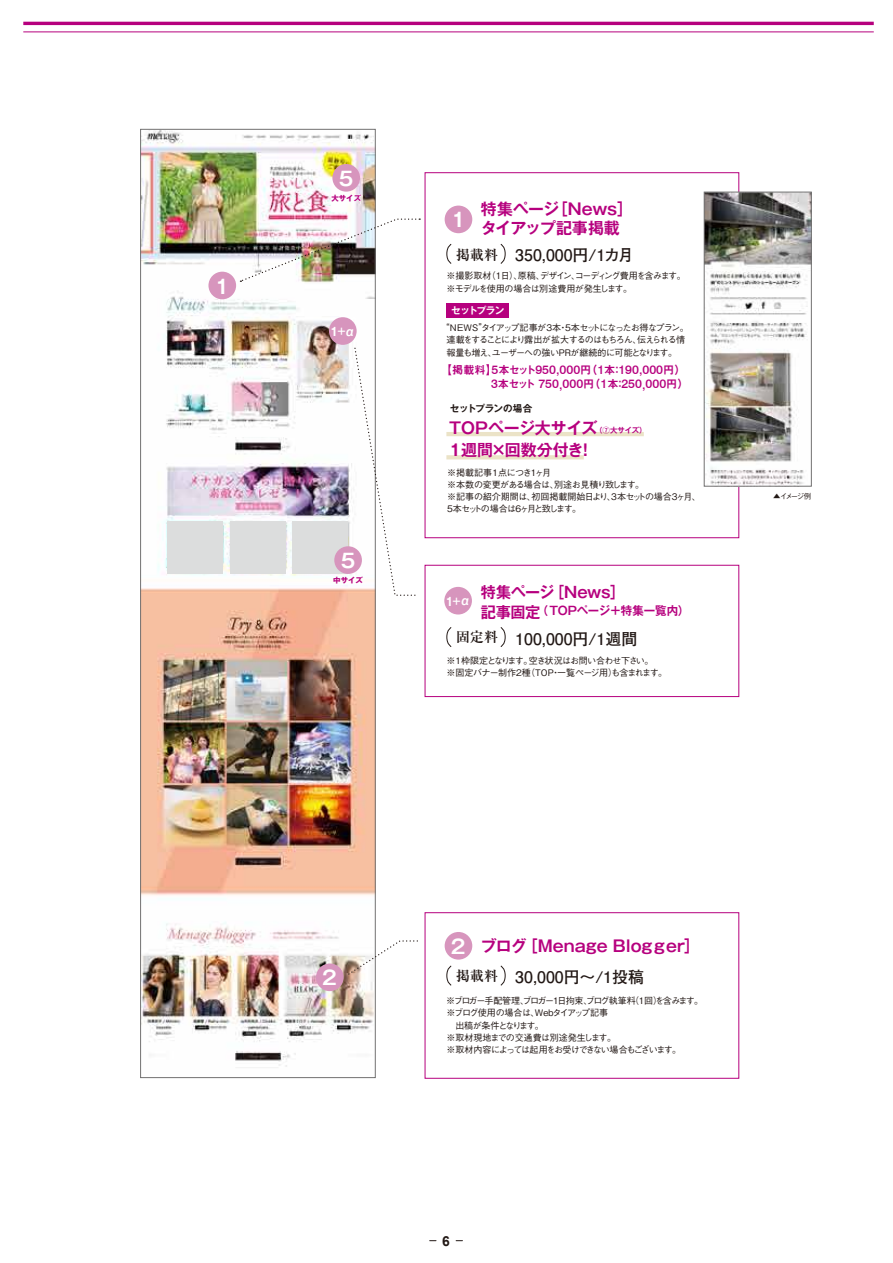
<style>
.page{position:relative;width:893px;height:1263px;background:#fff}
.page>*{position:absolute;margin:0;border:0;box-sizing:border-box;transform-origin:0 0}
.t1{font:700 19.35px "Gothic MB101 Pro De";color:#fff}
.t2{font:700 15.9px/19.2px "Gothic MB101 Pro De";letter-spacing:-.005em;color:#b6007e}
.t3{font:700 15.9px "Futo Go B101 Pro";color:#221815}
.t4{font:700 15.45px "Gothic MB101 Pro De";letter-spacing:-.025em;color:#b6007e}
.t5{font:700 13.8px "Arial";color:#221815}
.t6{font:500 12.45px "Swiss 721 BT";color:#b6007e}
.t7{font:700 11.7px "Gothic MB101 Pro De";letter-spacing:-.01em;color:#b6007e}
.t8{font:700 11.55px "Gothic MB101 Pro De";color:#fff}
.t9{font:11.1px "Midashi Go Pr 5 MB31";letter-spacing:-.065em;color:#b6007e}
.t10{font:700 9.6px "Gothic MB101 Pro De";letter-spacing:-.035em;color:#221815}
.t11{font:700 9.6px "Gothic MB101 Pro De";letter-spacing:-.075em;color:#fff}
.t12{font:500 9px/12.1px "Gothic BBB Pro";letter-spacing:-.085em;color:#221815}
.t13{font:500 9px/12.1px "Gothic BBB Pro";letter-spacing:-.105em;color:#221815}
.t14{font:500 9px/12.1px "Gothic BBB Pro";letter-spacing:-.065em;color:#221815}
.t15{font:700 7.5px "Gothic MB101 Pro";color:#b6007e}
.t16{font:700 7.5px "Gothic MB101 Pro De";letter-spacing:-.005em;color:#b6007e}
.t17{font:500 7.5px "Gothic BBB Pro";letter-spacing:-.225em;color:#221815}
.s1{font-size:9.6px}
.s2{font-family:"Ryumin Pro";font-size:13.8px}
.s3{font-family:"Swiss 721 BT";font-weight:500;font-size:12.45px}
.s4{font-family:"Midashi Go Pr 5 MB31";font-weight:400;font-size:11.1px}
.s5{font-size:15.45px}
.s6{font-size:19.35px;color:#fff}
</style>
<div class="page">
<hr style="left:446px;top:455px;width:138px;height:4px;background:#ebe3c7">
<img style="left:142px;top:131px;width:232px;height:937px">
<div style="left:446px;top:303px;width:63px;height:15px;background:#b6007e"></div>
<svg style="left:446px;top:244px;width:6px;height:20px"></svg>
<svg style="left:500px;top:244px;width:6px;height:20px"></svg>
<div style="left:445px;top:206px;width:27px;height:27px;background:#d795bd;border-radius:50%"></div>
<div style="left:425px;top:565px;width:314px;height:132px;border:1px solid #b6007e"></div>
<svg style="left:446px;top:627px;width:6px;height:20px"></svg>
<svg style="left:500px;top:627px;width:6px;height:20px"></svg>
<div style="left:444px;top:587px;width:28px;height:27px;background:#d795bd;border-radius:50%"></div>
<img style="left:240px;top:218px;width:180px;height:64px">
<div style="left:208px;top:272px;width:28px;height:27px;background:#d795bd;border-radius:50%"></div>
<svg style="left:353px;top:344px;width:63px;height:252px"></svg>
<div style="left:329px;top:317px;width:28px;height:28px;background:#d795bd;border-radius:50%"></div>
<div style="left:425px;top:912px;width:314px;height:166px;border:1px solid #b6007e"></div>
<div style="left:445px;top:932px;width:27px;height:27px;background:#d795bd;border-radius:50%"></div>
<svg style="left:446px;top:965px;width:6px;height:21px"></svg>
<svg style="left:500px;top:965px;width:6px;height:21px"></svg>
<div style="left:316px;top:963px;width:28px;height:28px;background:#d795bd;border-radius:50%"></div>
<svg style="left:346px;top:940px;width:72px;height:36px"></svg>
<div style="left:332px;top:164px;width:28px;height:28px;background:#d795bd;border-radius:50%"></div>
<svg style="left:330px;top:194px;width:32px;height:9px"></svg>
<hr style="left:446px;top:432px;width:198px;height:4px;background:#ebe3c7">
<img style="left:706px;top:194px;width:104px;height:290px">
<div style="left:704px;top:192px;width:108px;height:294px;border:1px solid #727171"></div>
<div style="left:167px;top:522px;width:56px;height:52px;background:#dcdddd"></div>
<div style="left:292px;top:522px;width:56px;height:52px;background:#dcdddd"></div>
<div style="left:230px;top:522px;width:55px;height:52px;background:#dcdddd"></div>
<div style="left:334px;top:546px;width:28px;height:28px;background:#d795bd;border-radius:50%"></div>
<hr style="left:23px;top:22px;width:851px;height:3px;background:#b6007e">
<hr style="left:23px;top:32px;width:851px;height:1px;background:#b6007e">
<h1 class="t1" style="left:215px;top:270px;width:16px">1</h1>
<h1 class="t1" style="left:339px;top:162px;width:16px">5</h1>
<p class="t15" style="left:331px;top:192px;width:31px">大サイズ</p>
<p class="t8" style="left:330px;top:322px;width:27px">1<span class="s1">＋</span>α</p>
<h1 class="t1" style="left:341px;top:545px;width:16px">5</h1>
<p class="t15" style="left:333px;top:574px;width:31px">中サイズ</p>
<h1 class="t1" style="left:451px;top:204px;width:16px">1</h1>
<h2 class="t2" style="left:481px;top:197px;width:153px">特集ページ［News］タイアップ記事掲載</h2>
<h2 class="t3" style="left:456px;top:242px;width:179px"><span class="s2">掲載料</span> 350,000円/1カ月</h2>
<p class="t12" style="left:446px;top:269px;width:241px">※撮影取材（1日）、原稿、デザイン、コーディング費用を含みます。※モデルを使用の場合は別途費用が発生します。</p>
<p class="t12" style="left:446px;top:321px;width:244px;text-indent:-6px">“NEWS”タイアップ記事が3本・5本セットになったお得なプラン。連載をすることにより露出が拡大するのはもちろん、伝えられる情報量も増え、ユーザーへの強いPRが継続的に可能となります。</p>
<p class="t11" style="left:451px;top:302px;width:55px">セットプラン</p>
<p class="t9" style="left:441px;top:360px;width:252px">【掲載料】<span class="s3">5</span>本セット<span class="s3">950,000</span>円（<span class="s3">1</span>本：<span class="s3">190,000</span>円）　</p>
<h3 class="t6" style="left:446px;top:376px;width:244px"><span class="s4">　　　　</span>3<span class="s4">本セット</span> 750,000<span class="s4">円（</span>1<span class="s4">本：</span>250,000<span class="s4">円）</span></h3>
<p class="t10" style="left:450px;top:400px;width:84px">セットプランの場合</p>
<h2 class="t2" style="left:449px;top:415px;width:150px;line-height:22.4px">TOPページ大サイズ<br>1週間×回数分付き！</h2>
<p class="t16" style="left:595px;top:424px;width:53px">（⑦大サイズ）</p>
<p class="t14" style="left:447px;top:465px;width:255px">※掲載記事1点につき1ヶ月<br>※本数の変更がある場合は、別途お見積り致します。<br>※記事の紹介期間は、初回掲載開始日より、3本セットの場合3ヶ月、<br>5本セットの場合は6ヶ月と致します。</p>
<h3 class="t4" style="left:481px;top:580px;width:146px">特集ページ［News］</h3>
<p class="t7" style="left:481px;top:601px;width:210px"><span class="s5">記事固定</span>（TOPページ＋特集一覧内）</p>
<p class="t12" style="left:446px;top:653px;width:222px">※1枠限定となります。空き状況はお問い合わせ下さい。<br>※固定バナー制作2種（TOP・一覧ページ用）も含まれます。</p>
<p class="t8" style="left:445px;top:591px;width:27px">1<span class="s1">＋</span>α</p>
<h2 class="t3" style="left:456px;top:626px;width:183px"><sup>固定料</sup> 100,000円/1週間</h2>
<p class="t17" style="left:773px;top:490px;width:40px">▲イメージ例</p>
<h2 class="t2" style="left:451px;top:934px;width:251px"><span class="s6">2</span> ブログ［Menage Blogｇer］</h2>
<h1 class="t1" style="left:322px;top:962px;width:16px">2</h1>
<h2 class="t3" style="left:456px;top:964px;width:189px"><span class="s2">掲載料</span> 30,000円～/1投稿</h2>
<p class="t13" style="left:446px;top:994px;width:258px">※ブロガー手配管理、ブロガー1日拘束、ブログ執筆料（1回）を含みます。※ブログ使用の場合は、Webタイアップ記事<br>　出稿が条件となります。<br>※取材現地までの交通費は別途発生します。<br>※取材内容によっては起用をお受けできない場合もございます。</p>
<h3 class="t5" style="left:442px;top:1231px;width:9px">6</h3>
</div>
